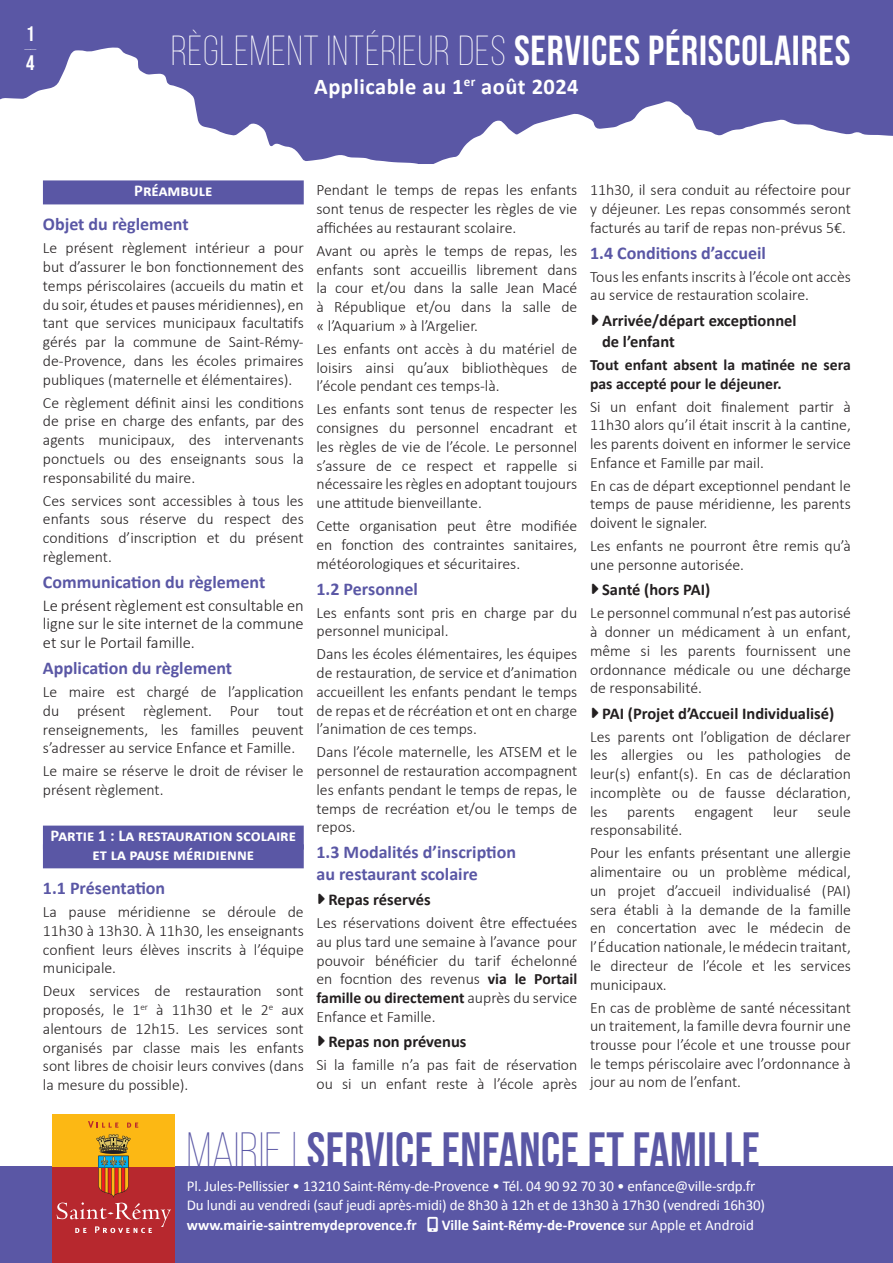
<style>
.page{position:relative;width:893px;height:1263px;background:#fff}
.page>*{position:absolute;margin:0;border:0;box-sizing:border-box;transform-origin:0 0}
.t1{font:49.5px "Bebas Neue";letter-spacing:.01em;color:#5a57a5}
.t2{font:300 42px "Bebas Neue";letter-spacing:.02em;color:#fff}
.t3{font:700 22.5px "Calibri";letter-spacing:.02em;color:#fff}
.t4{font:700 21px "Bebas Neue Pro";color:#fff}
.t5{font:300 21px "Bebas Neue Pro";color:#fff}
.t6{font:700 18px/21.6px "Calibri";color:#5a57a5}
.t7{font:700 16.5px/21px "Calibri";color:#231f20}
.t8{font:300 16.5px/18.8px "Calibri";color:#231f20;text-align:justify}
.t9{font:700 16.5px/18.8px "Calibri";color:#fff;text-align:center}
.t10{font:300 15.75px/18.8px "Calibri";color:#231f20;text-align:justify}
.t11{font:700 15.75px/18.8px "Calibri";letter-spacing:-.01em;color:#231f20}
.t12{font:15px/19.5px "Calibri";letter-spacing:-.01em;color:#fff}
.t13{font:700 15px "Calibri";color:#fff}
.s1{font-weight:400}
.s2{font-weight:700}
.s3{font-weight:300}
</style>
<div class="page">
<div style="left:43px;top:180px;width:261px;height:24px;background:#5a57a5"></div>
<div style="left:43px;top:825px;width:261px;height:24px;background:#5a57a5"></div>
<div style="left:43px;top:844px;width:261px;height:24px;background:#5a57a5"></div>
<svg style="left:0;top:0;width:893px;height:164px;fill:#5a57a5"></svg>
<div style="left:0;top:1167px;width:893px;height:96px;background:#5a57a5"></div>
<div style="left:52px;top:1114px;width:123px;height:117px;background:#fcb814"></div>
<div style="left:52px;top:1167px;width:123px;height:96px;background:#b7282e"></div>
<svg style="left:88px;top:1121px;width:30px;height:7px"></svg>
<svg style="left:127px;top:1122px;width:11px;height:5px"></svg>
<svg style="left:57px;top:1134px;width:114px;height:99px"></svg>
<h3 class="t4" style="left:27px;top:22px;width:8px">1</h3>
<h3 class="t5" style="left:24px;top:37px;width:13px">––</h3>
<h3 class="t4" style="left:26px;top:51px;width:10px">4</h3>
<h2 class="t2" style="left:171px;top:29px;width:681px">RÈGLEMENT INTÉRIEUR DES <span class="s1">SERVICES PÉRISCOLAIRES</span></h2>
<h3 class="t3" style="left:314px;top:70px;width:266px">Applicable au 1<sup>er</sup> août 2024</h3>
<p class="t9" style="left:134px;top:180px;width:80px">Préambule</p>
<p class="t6" style="left:43px;top:213px;width:147px">Objet du règlement</p>
<p class="t10" style="left:43px;top:239px;width:262px">Le présent règlement intérieur a pour but d’assurer le bon fonctionnement des temps périscolaires (accueils du matin et du soir, études et pauses méridiennes), en tant que services municipaux facultatifs gérés par la commune de Saint-Rémy&shy;de-Provence, dans les écoles primaires publiques (maternelle et élémentaires).</p>
<p class="t10" style="left:43px;top:393px;width:262px">Ce règlement définit ainsi les conditions de prise en charge des enfants, par des agents municipaux, des intervenants ponctuels ou des enseignants sous la responsabilité du maire.</p>
<p class="t10" style="left:43px;top:491px;width:262px">Ces services sont accessibles à tous les enfants sous réserve du respect des conditions d’inscription et du présent règlement.</p>
<p class="t6" style="left:43px;top:570px;width:224px">Communication du règlement</p>
<p class="t8" style="left:43px;top:596px;width:262px">Le présent règlement est consultable en ligne sur le site internet de la commune et sur le Portail famille.</p>
<p class="t6" style="left:43px;top:657px;width:191px">Application du règlement</p>
<p class="t10" style="left:43px;top:682px;width:262px">Le maire est chargé de l’application du présent règlement. Pour tout renseignements, les familles peuvent s’adresser au service Enfance et Famille.</p>
<p class="t10" style="left:43px;top:761px;width:262px">Le maire se réserve le droit de réviser le présent règlement.</p>
<p class="t9" style="left:51px;top:826px;width:247px">Partie 1 : La restauration scolaire et la pause méridienne</p>
<p class="t6" style="left:43px;top:877px;width:124px">1.1 Présentation</p>
<p class="t10" style="left:43px;top:902px;width:262px">La pause méridienne se déroule de 11h30 à 13h30. À 11h30, les enseignants confient leurs élèves inscrits à l’équipe municipale.</p>
<p class="t10" style="left:43px;top:982px;width:262px">Deux services de restauration sont proposés, le 1<sup>er</sup> à 11h30 et le 2<sup>e</sup> aux alentours de 12h15. Les services sont organisés par classe mais les enfants sont libres de choisir leurs convives (dans la mesure du possible).</p>
<p class="t10" style="left:316px;top:181px;width:262px">Pendant le temps de repas les enfants sont tenus de respecter les règles de vie affichées au restaurant scolaire.</p>
<p class="t10" style="left:316px;top:241px;width:262px">Avant ou après le temps de repas, les enfants sont accueillis librement dans la cour et/ou dans la salle Jean Macé à République et/ou dans la salle de « l’Aquarium » à l’Argelier.</p>
<p class="t10" style="left:316px;top:339px;width:262px">Les enfants ont accès à du matériel de loisirs ainsi qu’aux bibliothèques de l’école pendant ces temps-là.</p>
<p class="t10" style="left:316px;top:400px;width:262px">Les enfants sont tenus de respecter les consignes du personnel encadrant et les règles de vie de l’école. Le personnel s’assure de ce respect et rappelle si nécessaire les règles en adoptant toujours une attitude bienveillante.</p>
<p class="t10" style="left:316px;top:516px;width:262px">Cette organisation peut être modifiée en fonction des contraintes sanitaires, météorologiques et sécuritaires.</p>
<p class="t6" style="left:316px;top:577px;width:103px">1.2 Personnel</p>
<p class="t10" style="left:316px;top:603px;width:262px">Les enfants sont pris en charge par du personnel municipal.</p>
<p class="t10" style="left:316px;top:644px;width:262px">Dans les écoles élémentaires, les équipes de restauration, de service et d’animation accueillent les enfants pendant le temps de repas et de récréation et ont en charge l’animation de ces temps.</p>
<p class="t10" style="left:316px;top:742px;width:262px">Dans l’école maternelle, les ATSEM et le personnel de restauration accompagnent les enfants pendant le temps de repas, le temps de recréation et/ou le temps de repos.</p>
<p class="t6" style="left:316px;top:841px;width:201px">1.3 Modalités d’inscription au restaurant scolaire</p>
<p class="t7" style="left:328px;top:888px;width:104px">Repas réservés</p>
<p class="t10" style="left:316px;top:913px;width:262px">Les réservations doivent être effectuées au plus tard une semaine à l’avance pour pouvoir bénéficier du tarif échelonné en focntion des revenus <span class="s2">via le Portail famille ou directement</span> auprès du service Enfance et Famille.</p>
<p class="t7" style="left:328px;top:1030px;width:139px">Repas non prévenus</p>
<p class="t10" style="left:316px;top:1055px;width:262px">Si la famille n’a pas fait de réservation ou si un enfant reste à l’école après</p>
<p class="t10" style="left:590px;top:181px;width:262px">11h30, il sera conduit au réfectoire pour y déjeuner. Les repas consommés seront facturés au tarif de repas non-prévus 5€.</p>
<p class="t6" style="left:590px;top:241px;width:177px">1.4 Conditions d’accueil</p>
<p class="t10" style="left:590px;top:267px;width:262px">Tous les enfants inscrits à l’école ont accès au service de restauration scolaire.</p>
<p class="t7" style="left:602px;top:309px;width:196px">Arrivée/départ exceptionnel de l’enfant</p>
<p class="t11" style="left:590px;top:355px;width:262px">Tout enfant absent la matinée ne sera pas accepté pour le déjeuner.</p>
<p class="t10" style="left:590px;top:397px;width:262px">Si un enfant doit finalement partir à 11h30 alors qu’il était inscrit à la cantine, les parents doivent en informer le service Enfance et Famille par mail.</p>
<p class="t10" style="left:590px;top:476px;width:262px">En cas de départ exceptionnel pendant le temps de pause méridienne, les parents doivent le signaler.</p>
<p class="t10" style="left:590px;top:536px;width:262px">Les enfants ne pourront être remis qu’à une personne autorisée.</p>
<p class="t7" style="left:602px;top:579px;width:110px">Santé (hors PAI)</p>
<p class="t10" style="left:590px;top:603px;width:262px">Le personnel communal n’est pas autorisé à donner un médicament à un enfant, même si les parents fournissent une ordonnance médicale ou une décharge de responsabilité.</p>
<p class="t7" style="left:602px;top:702px;width:234px">PAI (Projet d’Accueil Individualisé)</p>
<p class="t10" style="left:590px;top:727px;width:262px">Les parents ont l’obligation de déclarer les allergies ou les pathologies de leur(s) enfant(s). En cas de déclaration incomplète ou de fausse déclaration, les parents engagent leur seule responsabilité.</p>
<p class="t10" style="left:590px;top:843px;width:262px">Pour les enfants présentant une allergie alimentaire ou un problème médical, un projet d’accueil individualisé (PAI) sera établi à la demande de la famille en concertation avec le médecin de l’Éducation nationale, le médecin traitant, le directeur de l’école et les services municipaux.</p>
<p class="t10" style="left:590px;top:998px;width:262px">En cas de problème de santé nécessitant un traitement, la famille devra fournir une trousse pour l’école et une trousse pour le temps périscolaire avec l’ordonnance à jour au nom de l’enfant.</p>
<h1 class="t1" style="left:187px;top:1122px;width:575px"><span class="s3">M</span><span class="s3">AIRIE</span> <span class="s3">|</span> SERVICE ENFANCE ET FAMILLE</h1>
<p class="t12" style="left:187px;top:1175px;width:580px">Pl. Jules-Pellissier • 13210 Saint-Rémy-de-Provence • Tél. 04 90 92 70 30 • enfance@ville-srdp.fr<br>Du lundi au vendredi (sauf jeudi après-midi) de 8h30 à 12h et de 13h30 à 17h30 (vendredi 16h30)</p>
<p class="t13" style="left:187px;top:1214px;width:232px">www.mairie-saintremydeprovence.fr</p>
<p class="t13" style="left:442px;top:1214px;width:314px">Ville Saint-Rémy-de-Provence <span class="s1">sur Apple et Android</span></p>
</div>
